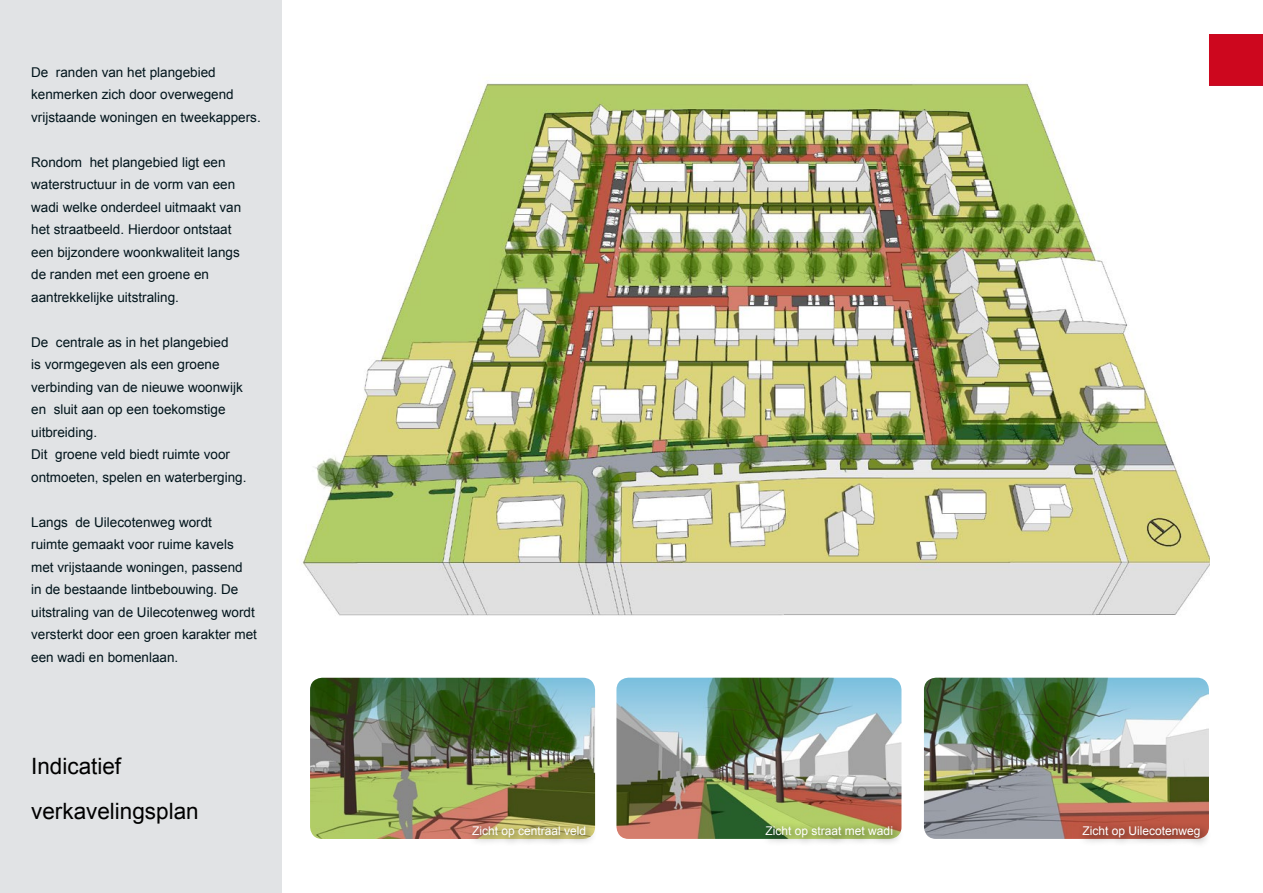
<style>
.page{position:relative;width:1263px;height:893px;background:#fff}
.page>*{position:absolute;margin:0;border:0;box-sizing:border-box;transform-origin:0 0}
.t1{font:22.5px/45px "Arial";color:#000}
.t2{font:13.5px/22.5px "Arial";color:#01141b}
.t3{font:12px "Arial";color:#fff}
</style>
<div class="page">
<div style="left:0;top:0;width:281px;height:893px;background:#e1e3e5"></div>
<img style="left:302px;top:83px;width:907px;height:533px">
<img style="left:616px;top:678px;width:285px;height:161px">
<img style="left:924px;top:678px;width:285px;height:161px">
<img style="left:310px;top:678px;width:285px;height:161px">
<div style="left:1209px;top:34px;width:54px;height:52px;background:#cd071e"></div>
<div style="left:1077px;top:820px;width:135px;height:28px;background:#000;opacity:.75"></div>
<div style="left:761px;top:820px;width:143px;height:28px;background:#000;opacity:.75"></div>
<div style="left:467px;top:820px;width:130px;height:28px;background:#000;opacity:.75"></div>
<p class="t2" style="left:31px;top:61px;width:231px">De randen van het plangebied kenmerken zich door overwegend vrijstaande woningen en tweekappers.</p>
<p class="t2" style="left:31px;top:151px;width:212px">Rondom het plangebied ligt een waterstructuur in de vorm van een wadi welke onderdeel uitmaakt van het straatbeeld. Hierdoor ontstaat een bijzondere woonkwaliteit langs de randen met een groene en aantrekkelijke uitstraling.</p>
<p class="t2" style="left:31px;top:331px;width:217px">De centrale as in het plangebied<br>is vormgegeven als een groene verbinding van de nieuwe woonwijk en sluit aan op een toekomstige uitbreiding.<br>Dit groene veld biedt ruimte voor ontmoeten, spelen en waterberging.</p>
<p class="t2" style="left:31px;top:511px;width:227px">Langs de Uilecotenweg wordt<br>ruimte gemaakt voor ruime kavels met vrijstaande woningen, passend<br>in de bestaande lintbebouwing. De uitstraling van de Uilecotenweg wordt versterkt door een groen karakter met een wadi en bomenlaan.</p>
<h1 class="t1" style="left:31px;top:744px;width:169px">Indicatief verkavelingsplan</h1>
<p class="t3" style="left:472px;top:823px;width:116px">Zicht op centraal veld</p>
<p class="t3" style="left:766px;top:823px;width:129px">Zicht op straat met wadi</p>
<p class="t3" style="left:1082px;top:823px;width:120px">Zicht op Uilecotenweg</p>
</div>
